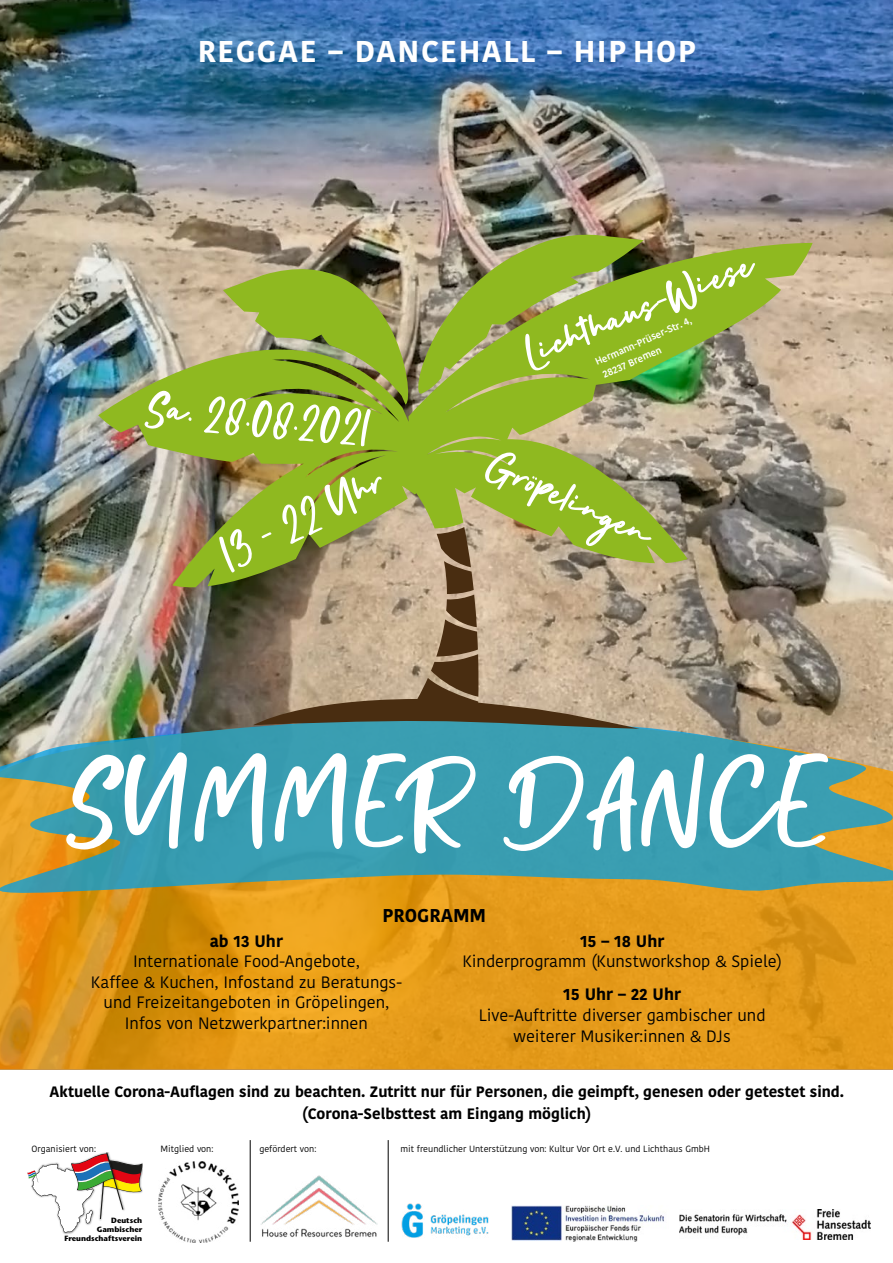
<style>
.page{position:relative;width:893px;height:1263px;background:#fff}
.page>*{position:absolute;margin:0;border:0;box-sizing:border-box;transform-origin:0 0}
.t1{font:119.1px "Dearest";color:#fff}
.t2{font:48.6px "Dearest";color:#fff}
.t3{font:700 30px "Kohinoor Telugu";letter-spacing:.05em;color:#fff}
.t4{font:700 18.45px "Kohinoor Telugu";color:#000}
.t5{font:16.5px/20.5px "Kohinoor Telugu";color:#000;text-align:center}
.t6{font:700 16.5px "Kohinoor Telugu";color:#000}
.t7{font:700 15px/22.5px "Kohinoor Telugu";color:#000;text-align:center}
.t8{font:600 9.75px/14.7px "Kohinoor Bangla";color:#fff}
.t9{font:9px "Kohinoor Telugu";color:#000}
.t10{font:700 7.65px/9.1px "Stone Sans";color:#000;text-align:right}
</style>
<div class="page">
<img style="left:0;top:0;width:893px;height:713px">
<svg style="left:0;top:898px;width:893px;height:171px;fill:#e59b1a"></svg>
<img style="left:679px;top:1210px;width:192px;height:30px">
<img style="left:63px;top:1232px;width:11px;height:3px">
<svg style="left:27px;top:1152px;width:115px;height:80px"></svg>
<img style="left:159px;top:1162px;width:80px;height:80px">
<img style="left:401px;top:1203px;width:88px;height:35px">
<img style="left:261px;top:1175px;width:116px;height:63px">
<img style="left:511px;top:1206px;width:153px;height:36px">
<hr style="left:250px;top:1140px;width:1px;height:102px;background:#000">
<hr style="left:388px;top:1140px;width:1px;height:102px;background:#000">
<svg style="left:0;top:713px;width:893px;height:185px;fill:#3a9eb1"></svg>
<svg style="left:223px;top:234px;width:421px;height:5px"></svg>
<svg style="left:253px;top:587px;width:387px;height:142px"></svg>
<img style="left:98px;top:239px;width:715px;height:348px">
<h3 class="t3" style="left:198px;top:34px;width:500px">REGGAE – DANCEHALL – HIP HOP</h3>
<h2 class="t2" style="left:148px;top:379px;width:227px;rotate:5deg">Sa. 28.08.2021</h2>
<h2 class="t2" style="left:210px;top:530px;width:179px;rotate:-26deg">13 - 22 Uhr</h2>
<h2 class="t2" style="left:515px;top:329px;width:246px;rotate:-22deg">Lichthaus-Wiese</h2>
<p class="t8" style="left:593px;top:355px;width:106px;rotate:-24deg">Hermann-Prüser-Str. 4,<br>28237 Bremen</p>
<h2 class="t2" style="left:500px;top:437px;width:179px;rotate:24deg">Gröpelingen</h2>
<h1 class="t1" style="left:65px;top:730px;width:753px">SUMMER DANCE</h1>
<p class="t4" style="left:382px;top:905px;width:105px">PROGRAMM</p>
<p class="t6" style="left:210px;top:931px;width:74px">ab 13 Uhr</p>
<p class="t5" style="left:91px;top:951px;width:313px">Internationale Food-Angebote,<br>Kaffee &amp; Kuchen, Infostand zu Beratungs&shy;und Freizeitangeboten in Gröpelingen, Infos von Netzwerkpartner:innen</p>
<p class="t6" style="left:580px;top:931px;width:86px">15 – 18 Uhr</p>
<p class="t5" style="left:462px;top:951px;width:321px">Kinderprogramm (Kunstworkshop &amp; Spiele)</p>
<p class="t6" style="left:563px;top:985px;width:119px">15 Uhr – 22 Uhr</p>
<p class="t5" style="left:479px;top:1005px;width:288px">Live-Auftritte diverser gambischer und weiterer Musiker:innen &amp; DJs</p>
<p class="t7" style="left:50px;top:1080px;width:796px">Aktuelle Corona-Auflagen sind zu beachten. Zutritt nur für Personen, die geimpft, genesen oder getestet sind. (Corona-Selbsttest am Eingang möglich)</p>
<p class="t9" style="left:31px;top:1144px;width:66px">Organisiert von:</p>
<p class="t9" style="left:400px;top:1144px;width:311px">mit freundlicher Unterstützung von: Kultur Vor Ort e.V. und Lichthaus GmbH</p>
<p class="t9" style="left:259px;top:1144px;width:59px">gefördert von:</p>
<p class="t9" style="left:161px;top:1144px;width:54px">Mitglied von:</p>
<p class="t10" style="left:64px;top:1216px;width:79px">Deutsch<br>Gambischer<br>Freundschaftsverein</p>
</div>
